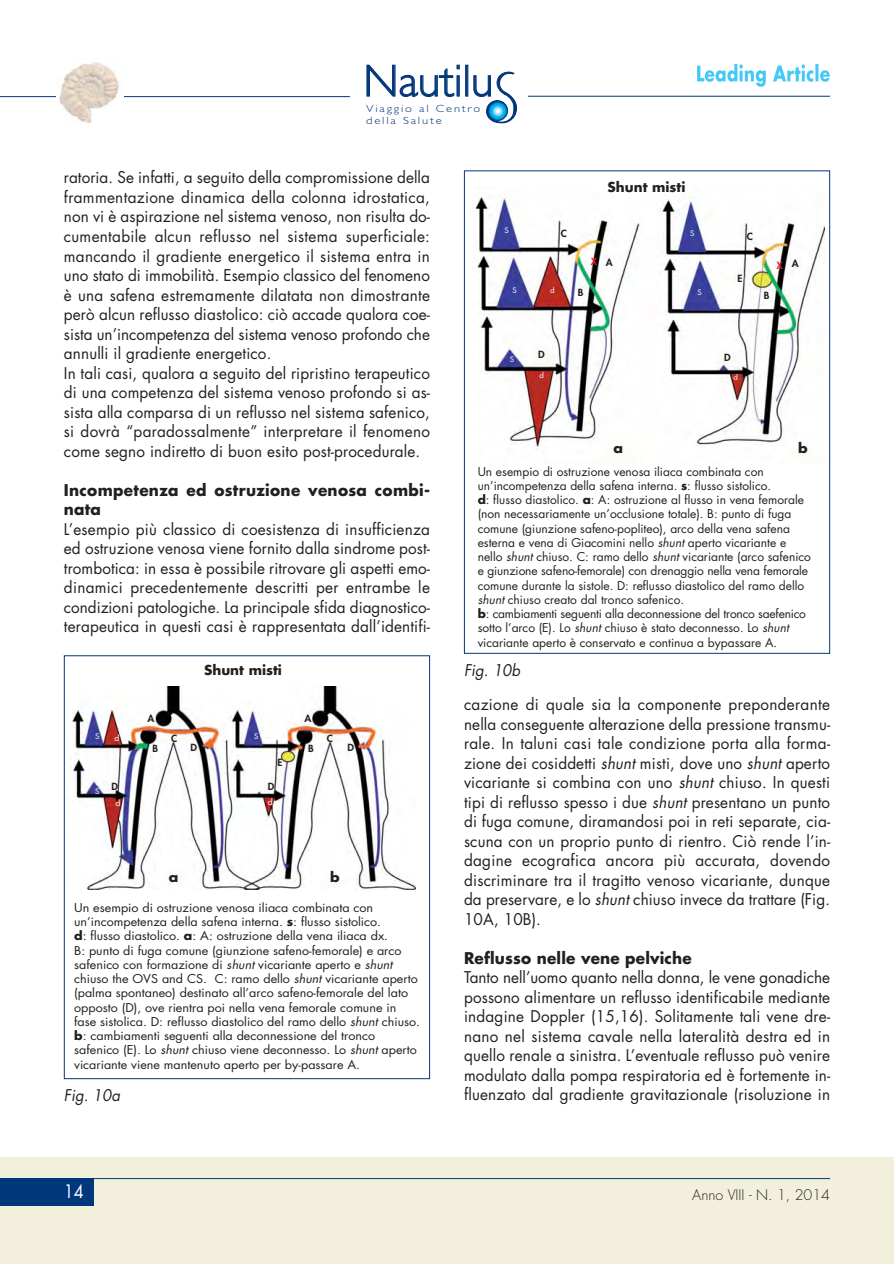
<style>
.page{position:relative;width:894px;height:1264px;background:#fff}
.page>*{position:absolute;margin:0;border:0;box-sizing:border-box;transform-origin:0 0}
.t1{font:300 45.45px "Gill Sans";color:#00367b}
.t2{font:18px "Futura Std";color:#fff;scale:.9 1}
.t3{font:15.75px/19.5px "Futura Std";letter-spacing:.01em;color:#231f20;text-align:justify}
.t4{font:700 15.75px/19.5px "Futura Std";letter-spacing:.02em;color:#231f20}
.t5{font:italic 15.75px "Futura Std";color:#231f20;scale:.95 1}
.t6{font:300 14.25px "Futura Std";color:#231f20}
.t7{font:700 13.35px "Futura Std";color:#231f20}
.t8{font:700 13.35px "Futura Std";color:#231f20;scale:1.06 1}
.t9{font:11.85px/14.2px "Futura Std";color:#231f20}
.t10{font:11.85px/14.2px "Futura Std";color:#231f20;scale:1.06 1}
.t11{font:300 10.5px/12.1px "Gill Sans";letter-spacing:.145em;color:#00367b;scale:1.2 1}
.t12{font:800 9.6px "Futura Std";color:#231f20;scale:1.06 1}
.t13{font:800 9.6px "Futura Std";color:#ed1c24;scale:1.06 1}
.t14{font:8.1px "Futura Std";color:#fff;scale:1.06 1}
.t15{font:7.35px "Futura Std";color:#fff;scale:1.06 1}
.s1{font-weight:700}
.s2{font-style:italic}
</style>
<div class="page">
<div style="left:0;top:1157px;width:893px;height:107px;background:#f2f0dc"></div>
<div style="left:0;top:1178px;width:94px;height:27px;background:#00367b"></div>
<svg style="left:486px;top:71px;width:31px;height:53px"></svg>
<svg style="left:487px;top:101px;width:20px;height:20px"></svg>
<div style="left:487px;top:100px;width:20px;height:21px;border:1px solid #00367b;border-radius:50%"></div>
<hr style="left:527px;top:96px;width:302px;height:1px;background:#00367b">
<hr style="left:0;top:1178px;width:829px;height:1px;background:#00367b">
<hr style="left:0;top:96px;width:350px;height:1px;background:#00367b">
<img style="left:57px;top:62px;width:66px;height:61px">
<svg style="left:697px;top:64px;width:132px;height:23px"></svg>
<img style="left:473px;top:196px;width:350px;height:253px">
<img style="left:71px;top:687px;width:345px;height:202px">
<div style="left:64px;top:655px;width:366px;height:424px;border:1px solid #00367b"></div>
<h1 class="t1" style="left:363px;top:65px;width:131px">Nautilu</h1>
<p class="t11" style="left:366px;top:103px;width:97px">Viaggio al Centro della Salute</p>
<p class="t3" style="left:64px;top:169px;width:367px;text-align:left">ratoria. Se infatti, a seguito della compromissione della frammentazione dinamica della colonna idrostatica, non vi è aspirazione nel sistema venoso, non risulta do&shy;cumentabile alcun reflusso nel sistema superficiale: mancando il gradiente energetico il sistema entra in uno stato di immobilità. Esempio classico del fenomeno è una safena estremamente dilatata non dimostrante però alcun reflusso diastolico: ciò accade qualora coe&shy;sista un’incompetenza del sistema venoso profondo che annulli il gradiente energetico.<br>In tali casi, qualora a seguito del ripristino terapeutico di una competenza del sistema venoso profondo si as&shy;sista alla comparsa di un reflusso nel sistema safenico, si dovrà “paradossalmente” interpretare il fenomeno come segno indiretto di buon esito post-procedurale.</p>
<p class="t4" style="left:64px;top:481px;width:367px">Incompetenza ed ostruzione venosa combi&shy;nata</p>
<p class="t3" style="left:64px;top:520px;width:367px">L’esempio più classico di coesistenza di insufficienza ed ostruzione venosa viene fornito dalla sindrome post&shy;trombotica: in essa è possibile ritrovare gli aspetti emo&shy;dinamici precedentemente descritti per entrambe le condizioni patologiche. La principale sfida diagnostico&shy;terapeutica in questi casi è rappresentata dall’identifi-</p>
<p class="t7" style="left:607px;top:181px;width:79px">Shunt misti</p>
<p class="t15" style="left:504px;top:227px;width:6px">S</p>
<p class="t12" style="left:560px;top:228px;width:7px">C</p>
<p class="t15" style="left:690px;top:230px;width:6px">S</p>
<p class="t12" style="left:746px;top:231px;width:7px">C</p>
<p class="t13" style="left:590px;top:256px;width:7px">X</p>
<p class="t12" style="left:605px;top:257px;width:8px">A</p>
<p class="t13" style="left:776px;top:260px;width:7px">X</p>
<p class="t12" style="left:791px;top:258px;width:8px">A</p>
<p class="t12" style="left:737px;top:272px;width:6px">E</p>
<p class="t15" style="left:512px;top:286px;width:6px">S</p>
<p class="t15" style="left:550px;top:286px;width:6px">d</p>
<p class="t12" style="left:577px;top:287px;width:7px">B</p>
<p class="t15" style="left:697px;top:289px;width:6px">S</p>
<p class="t12" style="left:763px;top:290px;width:7px">B</p>
<p class="t15" style="left:509px;top:356px;width:6px">S</p>
<p class="t12" style="left:538px;top:349px;width:8px">D</p>
<p class="t12" style="left:723px;top:352px;width:8px">D</p>
<p class="t15" style="left:539px;top:372px;width:6px">d</p>
<p class="t15" style="left:733px;top:373px;width:6px">d</p>
<p class="t8" style="left:613px;top:442px;width:11px">a</p>
<p class="t8" style="left:797px;top:442px;width:11px">b</p>
<p class="t9" style="left:477px;top:465px;width:334px">Un esempio di ostruzione venosa iliaca combinata con un’incompetenza della safena interna. <span class="s1">s</span>: flusso sistolico.<br><span class="s1">d</span>: flusso diastolico. <span class="s1">a</span>: A: ostruzione al flusso in vena femorale (non necessariamente un’occlusione totale). B: punto di fuga comune (giunzione safeno-popliteo), arco della vena safena esterna e vena di Giacomini nello <span class="s2">shunt</span> aperto vicariante e nello <span class="s2">shunt</span> chiuso. C: ramo dello <span class="s2">shunt</span> vicariante (arco safenico e giunzione safeno-femorale) con drenaggio nella vena femorale comune durante la sistole. D: reflusso diastolico del ramo dello <span class="s2">shunt</span> chiuso creato dal tronco safenico.<br><span class="s1">b</span>: cambiamenti seguenti alla deconnessione del tronco saefenico sotto l’arco (E). Lo <span class="s2">shunt</span> chiuso è stato deconnesso. Lo <span class="s2">shunt </span>vicariante aperto è conservato e continua a bypassare A.</p>
<p class="t7" style="left:204px;top:664px;width:79px">Shunt misti</p>
<p class="t5" style="left:464px;top:663px;width:60px">Fig. 10b</p>
<p class="t12" style="left:147px;top:713px;width:8px">A</p>
<p class="t15" style="left:95px;top:733px;width:6px">S</p>
<p class="t15" style="left:254px;top:733px;width:6px">S</p>
<p class="t14" style="left:115px;top:733px;width:6px">d</p>
<p class="t12" style="left:171px;top:733px;width:7px">C</p>
<p class="t12" style="left:152px;top:743px;width:7px">B</p>
<p class="t12" style="left:190px;top:742px;width:8px">D</p>
<p class="t15" style="left:95px;top:788px;width:6px">S</p>
<p class="t12" style="left:111px;top:781px;width:8px">D</p>
<p class="t12" style="left:277px;top:757px;width:6px">E</p>
<p class="t12" style="left:268px;top:781px;width:8px">D</p>
<p class="t14" style="left:115px;top:799px;width:6px">d</p>
<p class="t14" style="left:268px;top:798px;width:6px">d</p>
<p class="t12" style="left:304px;top:713px;width:8px">A</p>
<p class="t12" style="left:326px;top:733px;width:7px">C</p>
<p class="t12" style="left:308px;top:743px;width:7px">B</p>
<p class="t12" style="left:347px;top:742px;width:8px">D</p>
<p class="t8" style="left:169px;top:871px;width:11px">a</p>
<p class="t8" style="left:330px;top:871px;width:11px">b</p>
<p class="t10" style="left:74px;top:901px;width:327px">Un esempio di ostruzione venosa iliaca combinata con un’incompetenza della safena interna. <span class="s1">s</span>: flusso sistolico.<br><span class="s1">d</span>: flusso diastolico. <span class="s1">a</span>: A: ostruzione della vena iliaca dx.<br>B: punto di fuga comune (giunzione safeno-femorale) e arco safenico con formazione di <span class="s2">shunt</span> vicariante aperto e <span class="s2">shunt </span>chiuso the OVS and CS. C: ramo dello <span class="s2">shunt</span> vicariante aperto (palma spontaneo) destinato all’arco safeno-femorale del lato opposto (D), ove rientra poi nella vena femorale comune in fase sistolica. D: reflusso diastolico del ramo dello <span class="s2">shunt</span> chiuso. <span class="s1">b</span>: cambiamenti seguenti alla deconnessione del tronco safenico (E). Lo <span class="s2">shunt</span> chiuso viene deconnesso. Lo <span class="s2">shunt</span> aperto vicariante viene mantenuto aperto per by-passare A.</p>
<p class="t5" style="left:64px;top:1088px;width:60px">Fig. 10a</p>
<p class="t3" style="left:464px;top:696px;width:367px">cazione di quale sia la componente preponderante nella conseguente alterazione della pressione transmu&shy;rale. In taluni casi tale condizione porta alla forma&shy;zione dei cosiddetti <span class="s2">shunt</span> misti, dove uno <span class="s2">shunt</span> aperto vicariante si combina con uno <span class="s2">shunt</span> chiuso. In questi tipi di reflusso spesso i due <span class="s2">shunt</span> presentano un punto di fuga comune, diramandosi poi in reti separate, cia&shy;scuna con un proprio punto di rientro. Ciò rende l’in&shy;dagine ecografica ancora più accurata, dovendo discriminare tra il tragitto venoso vicariante, dunque da preservare, e lo <span class="s2">shunt</span> chiuso invece da trattare (Fig.<br>10A, 10B).</p>
<p class="t4" style="left:464px;top:949px;width:229px">Reflusso nelle vene pelviche</p>
<p class="t3" style="left:464px;top:969px;width:367px">Tanto nell’uomo quanto nella donna, le vene gonadiche possono alimentare un reflusso identificabile mediante indagine Doppler (15,16). Solitamente tali vene dre&shy;nano nel sistema cavale nella lateralità destra ed in quello renale a sinistra. L’eventuale reflusso può venire modulato dalla pompa respiratoria ed è fortemente in&shy;fluenzato dal gradiente gravitazionale (risoluzione in</p>
<p class="t2" style="left:64px;top:1182px;width:24px">14</p>
<p class="t6" style="left:692px;top:1186px;width:139px">Anno VIII - N. 1, 2014</p>
</div>
